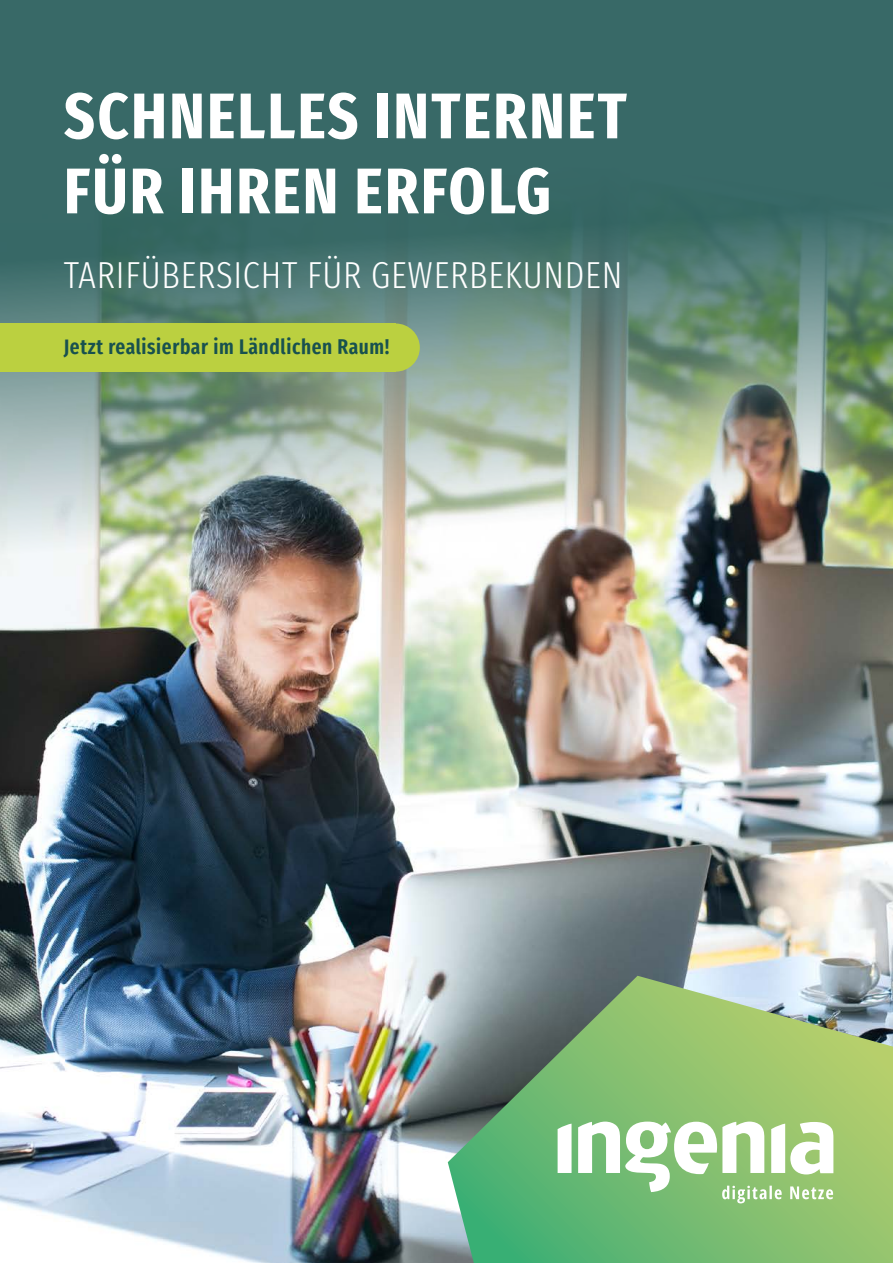
<style>
.page{position:relative;width:893px;height:1263px;background:#fff}
.page>*{position:absolute;margin:0;border:0;box-sizing:border-box;transform-origin:0 0}
.ingenia_Headline_inv{font:700 extra-condensed 64.5px/75px "Fira Sans";letter-spacing:.04em;color:#fff}
.ingenia_Headline_inv-2{font:300 extra-condensed 37.5px "Fira Sans";letter-spacing:.02em;color:#fff}
.ingenia_Fließtext{font:600 extra-condensed 21px "Fira Sans";letter-spacing:.03em;color:#18514f}
</style>
<div class="page">
<img style="left:0;top:585px;width:893px;height:678px">
<img style="left:0;top:0;width:893px;height:585px">
<svg style="left:448px;top:976px;width:445px;height:287px;background:#81b279"></svg>
<svg style="left:558px;top:1123px;width:14px;height:50px"></svg>
<svg style="left:578px;top:1121px;width:255px;height:82px"></svg>
<div style="left:372px;top:323px;width:48px;height:49px;background:#bbd040;border-radius:50%"></div>
<div style="left:0;top:323px;width:395px;height:49px;background:#bbd040"></div>
<p class="ingenia_Headline_inv" style="left:64px;top:74px;width:564px">SCHNELLES INTERNET<br>FÜR IHREN ERFOLG</p>
<p class="ingenia_Headline_inv-2" style="left:64px;top:249px;width:560px">TARIFÜBERSICHT FÜR GEWERBEKUNDEN</p>
<p class="ingenia_Fließtext" style="left:64px;top:330px;width:327px">Jetzt realisierbar im Ländlichen Raum!</p>
</div>
